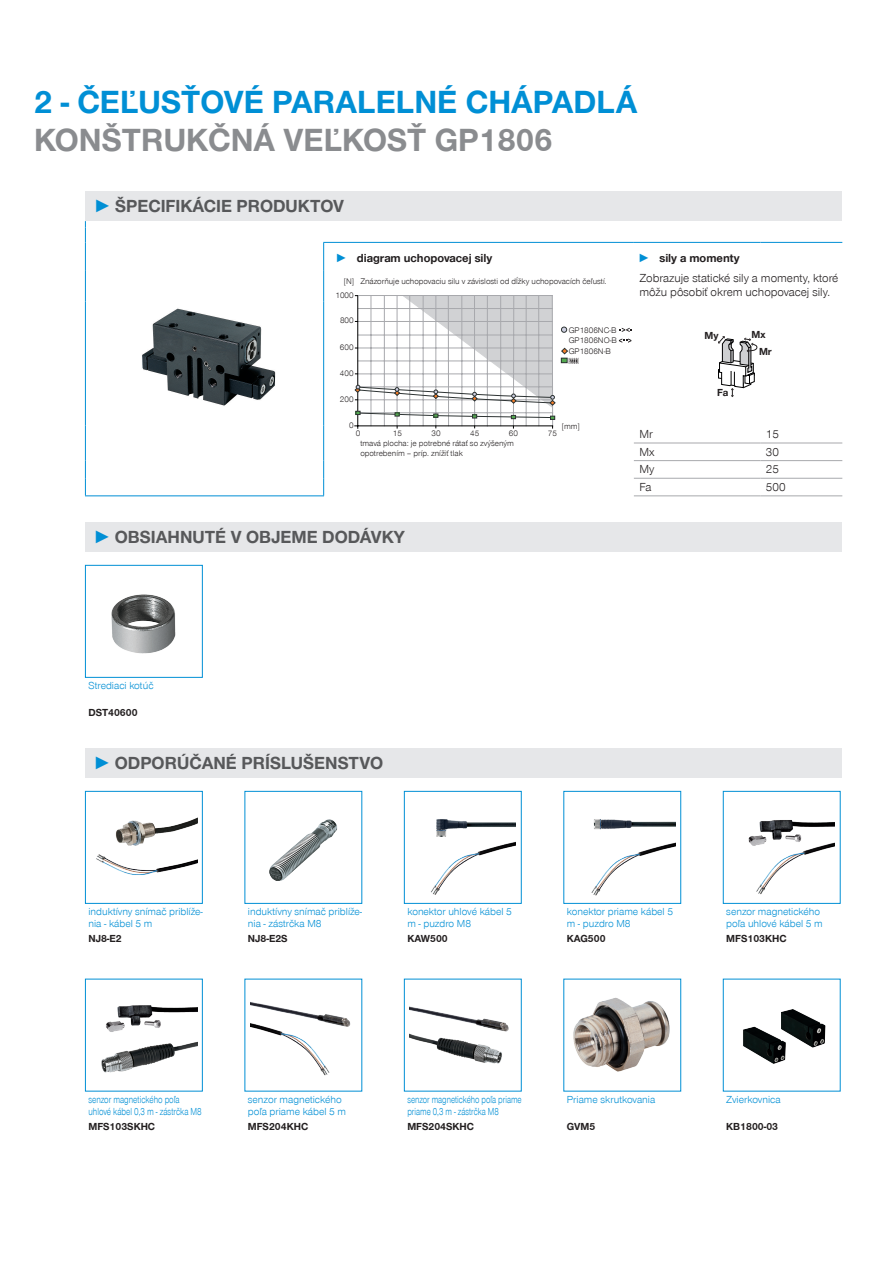
<style>
.page{position:relative;width:893px;height:1263px;background:#fff}
.page>*{position:absolute;margin:0;border:0;box-sizing:border-box;transform-origin:0 0}
.CB_AF_Headline_22_25{font:700 33px/37.5px "Zimmer Group Sans Global";color:#008fd5}
.t1{font:700 18px "Zimmer Group Sans Global";color:#57585a}
.CB_AF_Tabellentext_B{font:300 12px/13.5px "Zimmer Group Sans Global";color:#231f20}
.t2{font:700 12px "Zimmer Group Sans Global";color:#231f20}
.CB_AF_Text_7{font:300 10.5px/12px "Zimmer Group Sans Global";color:#008fd5}
.CB_AF_Text_7-2{font:700 10.5px "Zimmer Group Sans Global";color:#231f20}
.CB_AF_Text_7-3{font:300 10.5px/12px "Zimmer Group Sans Global";color:#008fd5;scale:.77 1}
.CB_AF_Text_7-4{font:300 10.5px/12px "Zimmer Group Sans Global";color:#008fd5;scale:.79 1}
.t3{font:700 10.5px/16.4px "Zimmer Group Sans";color:#231f20}
.t4{font:300 8.4px/10.5px "Zimmer Group Sans Global";color:#231f20;text-align:justify}
.s1{color:#8a8c8f}
.s2{font-family:"Zimmer Group Sans";color:#008fd5}
.s3{color:#008fd5}
</style>
<div class="page">
<div style="left:85px;top:191px;width:757px;height:30px;background:#e6e7e9"></div>
<hr style="left:85px;top:495px;width:239px;height:1px;background:#008fd5">
<hr style="left:323px;top:242px;width:311px;height:1px;background:#008fd5">
<hr style="left:634px;top:242px;width:126px;height:1px;background:#008fd5">
<hr style="left:760px;top:242px;width:82px;height:1px;background:#008fd5">
<hr style="left:634px;top:443px;width:126px;height:1px;background:#a8a9ad">
<hr style="left:760px;top:443px;width:82px;height:1px;background:#a8a9ad">
<hr style="left:634px;top:460px;width:126px;height:1px;background:#a8a9ad">
<hr style="left:760px;top:460px;width:82px;height:1px;background:#a8a9ad">
<hr style="left:634px;top:478px;width:126px;height:1px;background:#a8a9ad">
<hr style="left:760px;top:478px;width:82px;height:1px;background:#a8a9ad">
<svg style="left:323px;top:243px;width:1px;height:27px"></svg>
<hr style="left:85px;top:270px;width:1px;height:32px;background:#008fd5">
<hr style="left:323px;top:270px;width:1px;height:32px;background:#008fd5">
<hr style="left:85px;top:302px;width:1px;height:123px;background:#008fd5">
<hr style="left:323px;top:302px;width:1px;height:123px;background:#008fd5">
<svg style="left:85px;top:425px;width:1px;height:70px"></svg>
<svg style="left:323px;top:425px;width:1px;height:70px"></svg>
<svg style="left:85px;top:221px;width:1px;height:49px"></svg>
<hr style="left:634px;top:495px;width:126px;height:1px;background:#a8a9ad">
<hr style="left:760px;top:495px;width:82px;height:1px;background:#a8a9ad">
<img style="left:142px;top:308px;width:134px;height:98px">
<hr style="left:513px;top:296px;width:1px;height:130px;background:#a8a9ad">
<hr style="left:462px;top:296px;width:1px;height:130px;background:#a8a9ad">
<hr style="left:409px;top:296px;width:1px;height:130px;background:#a8a9ad">
<hr style="left:538px;top:296px;width:1px;height:130px;background:#a8a9ad">
<hr style="left:526px;top:296px;width:1px;height:130px;background:#a8a9ad">
<hr style="left:500px;top:296px;width:1px;height:130px;background:#a8a9ad">
<hr style="left:487px;top:296px;width:1px;height:130px;background:#a8a9ad">
<hr style="left:474px;top:296px;width:1px;height:130px;background:#a8a9ad">
<hr style="left:448px;top:296px;width:1px;height:130px;background:#a8a9ad">
<hr style="left:436px;top:296px;width:1px;height:130px;background:#a8a9ad">
<hr style="left:423px;top:296px;width:1px;height:130px;background:#a8a9ad">
<hr style="left:397px;top:296px;width:1px;height:130px;background:#a8a9ad">
<hr style="left:384px;top:296px;width:1px;height:130px;background:#a8a9ad">
<hr style="left:371px;top:296px;width:1px;height:130px;background:#a8a9ad">
<hr style="left:552px;top:295px;width:1px;height:131px;background:#a8a9ad">
<hr style="left:357px;top:296px;width:1px;height:132px;background:#000">
<hr style="left:355px;top:425px;width:198px;height:1px;background:#000">
<svg style="left:354px;top:295px;width:225px;height:125px"></svg>
<svg style="left:619px;top:328px;width:13px;height:4px"></svg>
<svg style="left:620px;top:339px;width:10px;height:3px"></svg>
<div style="left:618px;top:337px;width:14px;height:7px;border:1px solid #fff"></div>
<svg style="left:718px;top:336px;width:40px;height:61px"></svg>
<div style="left:85px;top:522px;width:757px;height:29px;background:#e6e7e9"></div>
<svg style="left:85px;top:565px;width:118px;height:113px"></svg>
<div style="left:85px;top:748px;width:757px;height:29px;background:#e6e7e9"></div>
<svg style="left:85px;top:791px;width:118px;height:113px"></svg>
<svg style="left:244px;top:791px;width:119px;height:113px"></svg>
<svg style="left:404px;top:791px;width:118px;height:113px"></svg>
<svg style="left:563px;top:791px;width:118px;height:113px"></svg>
<svg style="left:722px;top:791px;width:119px;height:113px"></svg>
<svg style="left:85px;top:978px;width:118px;height:114px"></svg>
<svg style="left:244px;top:978px;width:119px;height:114px"></svg>
<svg style="left:404px;top:978px;width:118px;height:114px"></svg>
<svg style="left:563px;top:978px;width:118px;height:114px"></svg>
<svg style="left:722px;top:978px;width:119px;height:114px"></svg>
<p class="CB_AF_Headline_22_25" style="left:34px;top:83px;width:605px">2 - ČEĽUSŤOVÉ PARALELNÉ CHÁPADLÁ<br><span class="s1">KONŠTRUKČNÁ VEĽKOSŤ GP1806</span></p>
<p class="t1" style="left:94px;top:195px;width:252px"><span class="s2">►</span> ŠPECIFIKÁCIE PRODUKTOV</p>
<p class="t2" style="left:336px;top:250px;width:158px"><span class="s3">►</span> diagram uchopovacej sily</p>
<p class="t2" style="left:638px;top:250px;width:103px"><span class="s2">►</span> sily a momenty</p>
<p class="t4" style="left:344px;top:275px;width:12px">[N]</p>
<p class="CB_AF_Tabellentext_B" style="left:639px;top:271px;width:200px">Zobrazuje statické sily a momenty, ktoré môžu pôsobiť okrem uchopovacej sily.</p>
<p class="t4" style="left:360px;top:275px;width:248px">Znázorňuje uchopovaciu silu v závislosti od dĺžky uchopovacích čeľustí.</p>
<p class="t4" style="left:335px;top:290px;width:20px">1000</p>
<p class="t4" style="left:340px;top:315px;width:15px">800</p>
<p class="t4" style="left:340px;top:341px;width:15px">600</p>
<p class="t4" style="left:340px;top:367px;width:15px">400</p>
<p class="t4" style="left:340px;top:393px;width:15px">200</p>
<p class="t4" style="left:349px;top:420px;width:6px">0</p>
<p class="t4" style="left:356px;top:427px;width:6px">0</p>
<p class="t4" style="left:569px;top:324px;width:50px">GP1806NC-B GP1806NO-B GP1806N-B</p>
<p class="t4" style="left:562px;top:420px;width:20px">[mm]</p>
<p class="t4" style="left:393px;top:427px;width:11px">15</p>
<p class="t4" style="left:509px;top:427px;width:11px">60</p>
<p class="t4" style="left:432px;top:427px;width:11px">30</p>
<p class="t4" style="left:470px;top:427px;width:11px">45</p>
<p class="t4" style="left:548px;top:427px;width:11px">75</p>
<p class="t4" style="left:360px;top:438px;width:155px;line-height:10.1px">tmavá plocha: je potrebné rátať so zvýšeným opotrebením – príp. znížiť tlak</p>
<p class="t1" style="left:94px;top:526px;width:313px"><span class="s2">►</span> OBSIAHNUTÉ V OBJEME DODÁVKY</p>
<p class="t3" style="left:705px;top:327px;width:16px">My</p>
<p class="t3" style="left:759px;top:326px;width:14px;text-indent:-8px">Mx<br>Mr</p>
<p class="t3" style="left:717px;top:384px;width:13px">Fa</p>
<p class="CB_AF_Tabellentext_B" style="left:639px;top:427px;width:15px">Mr</p>
<p class="CB_AF_Tabellentext_B" style="left:766px;top:427px;width:15px">15</p>
<p class="CB_AF_Tabellentext_B" style="left:639px;top:445px;width:17px">Mx</p>
<p class="CB_AF_Tabellentext_B" style="left:766px;top:445px;width:15px">30</p>
<p class="CB_AF_Tabellentext_B" style="left:639px;top:462px;width:16px">My</p>
<p class="CB_AF_Tabellentext_B" style="left:766px;top:462px;width:15px">25</p>
<p class="CB_AF_Tabellentext_B" style="left:639px;top:480px;width:14px">Fa</p>
<p class="CB_AF_Tabellentext_B" style="left:766px;top:480px;width:21px">500</p>
<p class="CB_AF_Text_7" style="left:88px;top:679px;width:67px">Strediaci kotúč</p>
<p class="CB_AF_Text_7-2" style="left:88px;top:706px;width:51px">DST40600</p>
<p class="t1" style="left:94px;top:752px;width:291px"><span class="s2">►</span> ODPORÚČANÉ PRÍSLUŠENSTVO</p>
<p class="CB_AF_Text_7" style="left:88px;top:905px;width:116px">induktívny snímač priblíže&shy;nia - kábel 5 m</p>
<p class="CB_AF_Text_7" style="left:248px;top:905px;width:116px">induktívny snímač priblíže&shy;nia - zástrčka M8</p>
<p class="CB_AF_Text_7" style="left:407px;top:905px;width:106px">konektor uhlové kábel 5 m - puzdro M8</p>
<p class="CB_AF_Text_7" style="left:567px;top:905px;width:108px">konektor priame kábel 5 m - puzdro M8</p>
<p class="CB_AF_Text_7" style="left:726px;top:905px;width:98px">senzor magnetického poľa uhlové kábel 5 m</p>
<p class="CB_AF_Text_7-2" style="left:88px;top:932px;width:35px">NJ8-E2</p>
<p class="CB_AF_Text_7-2" style="left:248px;top:932px;width:41px">NJ8-E2S</p>
<p class="CB_AF_Text_7-2" style="left:407px;top:932px;width:42px">KAW500</p>
<p class="CB_AF_Text_7-2" style="left:567px;top:932px;width:40px">KAG500</p>
<p class="CB_AF_Text_7-2" style="left:726px;top:932px;width:62px">MFS103KHC</p>
<p class="CB_AF_Text_7-4" style="left:88px;top:1093px;width:145px">senzor magnetického poľa uhlové kábel 0,3 m - zástrčka M8</p>
<p class="CB_AF_Text_7" style="left:248px;top:1093px;width:100px">senzor magnetického poľa priame kábel 5 m</p>
<p class="CB_AF_Text_7-3" style="left:407px;top:1093px;width:150px">senzor magnetického poľa priame priame 0,3 m - zástrčka M8</p>
<p class="CB_AF_Text_7" style="left:567px;top:1093px;width:90px">Priame skrutkovania</p>
<p class="CB_AF_Text_7" style="left:726px;top:1093px;width:56px">Zvierkovnica</p>
<p class="CB_AF_Text_7-2" style="left:88px;top:1120px;width:68px">MFS103SKHC</p>
<p class="CB_AF_Text_7-2" style="left:248px;top:1120px;width:62px">MFS204KHC</p>
<p class="CB_AF_Text_7-2" style="left:407px;top:1120px;width:68px">MFS204SKHC</p>
<p class="CB_AF_Text_7-2" style="left:567px;top:1120px;width:30px">GVM5</p>
<p class="CB_AF_Text_7-2" style="left:726px;top:1120px;width:53px">KB1800-03</p>
</div>
